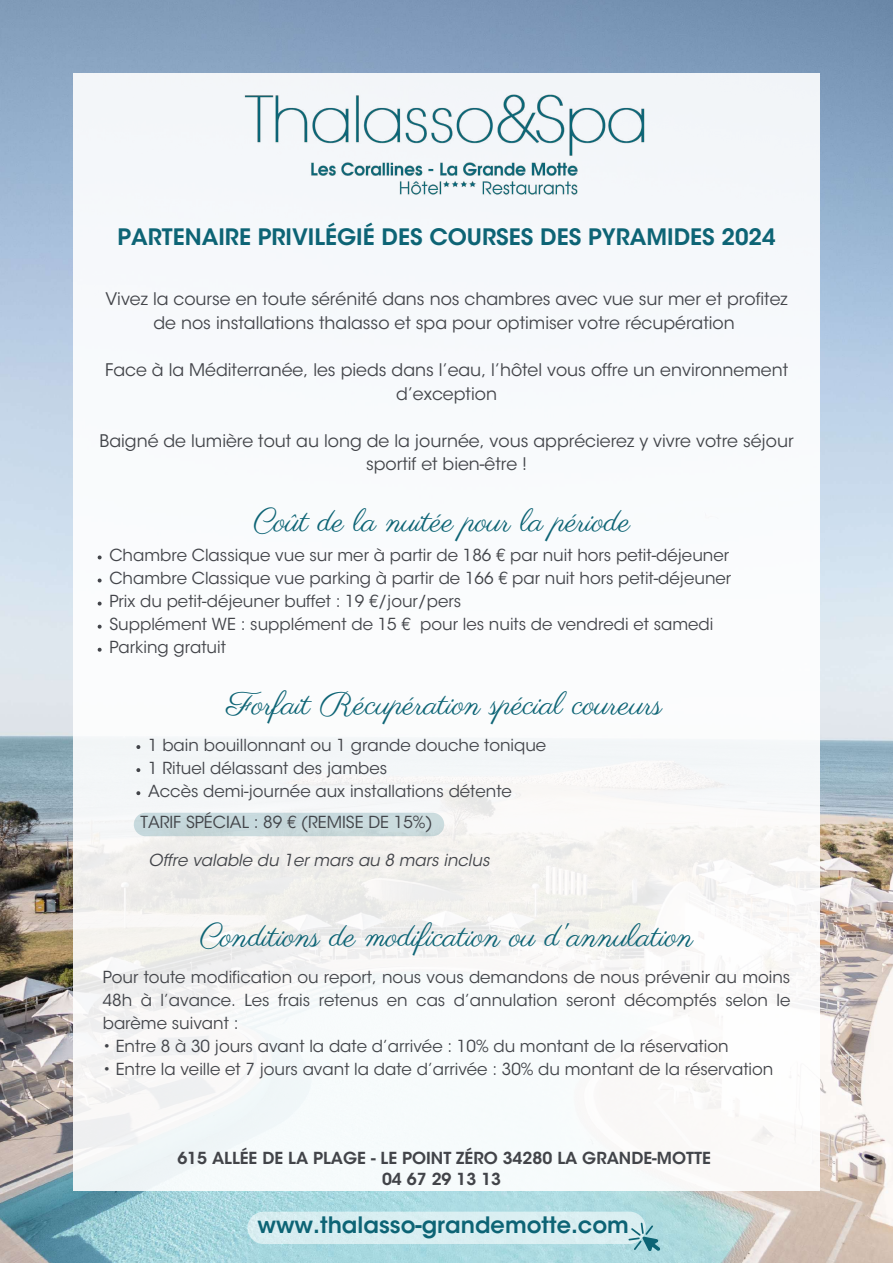
<style>
.page{position:relative;width:893px;height:1263px;background:#fff}
.page>*{position:absolute;margin:0;border:0;box-sizing:border-box;transform-origin:0 0}
.t1{font:32.25px "Parisienne";color:#0d6475}
.t2{font:600 22.5px "ITC Avant Garde Std";color:#0d6475}
.t3{font:17.25px/23.6px "ITC Avant Garde Std";color:#424449;text-align:center}
.t4{font:16.5px/23.1px "ITC Avant Garde Std";color:#424449}
.t5{font:600 16.5px/20.9px "ITC Avant Garde Std";color:#424449;text-align:center}
.t6{font:italic 16.5px "ITC Avant Garde Std";color:#424449}
</style>
<div class="page">
<img style="left:0;top:0;width:893px;height:1263px">
<div style="left:73px;top:73px;width:747px;height:1117px;background:linear-gradient(to right,#f5f7f8,#f9fafb)"></div>
<img style="left:241px;top:81px;width:408px;height:124px">
<svg style="left:247px;top:1211px;width:413px;height:40px;background:#cbe7eb"></svg>
<svg style="left:98px;top:555px;width:4px;height:4px"></svg>
<svg style="left:98px;top:578px;width:4px;height:4px"></svg>
<svg style="left:98px;top:602px;width:4px;height:3px"></svg>
<svg style="left:98px;top:625px;width:4px;height:4px"></svg>
<svg style="left:98px;top:648px;width:4px;height:4px"></svg>
<svg style="left:136px;top:745px;width:4px;height:4px"></svg>
<svg style="left:136px;top:768px;width:4px;height:4px"></svg>
<svg style="left:136px;top:791px;width:4px;height:4px"></svg>
<div style="left:134px;top:813px;width:310px;height:23px;background:#c7d9dd"></div>
<h2 class="t2" style="left:117px;top:228px;width:660px">PARTENAIRE PRIVILÉGIÉ DES COURSES DES PYRAMIDES 2024</h2>
<p class="t3" style="left:105px;top:289px;width:684px">Vivez la course en toute sérénité dans nos chambres avec vue sur mer et profitez de nos installations thalasso et spa pour optimiser votre récupération</p>
<p class="t3" style="left:105px;top:360px;width:684px">Face à la Méditerranée, les pieds dans l’eau, l’hôtel vous offre un environnement d’exception</p>
<p class="t3" style="left:99px;top:431px;width:696px">Baigné de lumière tout au long de la journée, vous apprécierez y vivre votre séjour sportif et bien-être !</p>
<h1 class="t1" style="left:253px;top:502px;width:378px">Coût de la nuitée pour la période</h1>
<p class="t4" style="left:109px;top:546px;width:623px">Chambre Classique vue sur mer à partir de 186 € par nuit hors petit-déjeuner Chambre Classique vue parking à partir de 166 € par nuit hors petit-déjeuner Prix du petit-déjeuner buffet : 19 €/jour/pers<br>Supplément WE : supplément de 15 € pour les nuits de vendredi et samedi Parking gratuit</p>
<h1 class="t1" style="left:227px;top:685px;width:437px">Forfait Récupération spécial coureurs</h1>
<p class="t4" style="left:148px;top:735px;width:400px">1 bain bouillonnant ou 1 grande douche tonique<br>1 Rituel délassant des jambes<br>Accès demi-journée aux installations détente</p>
<p class="t4" style="left:140px;top:813px;width:294px">TARIF SPÉCIAL : 89 € (REMISE DE 15%)</p>
<p class="t6" style="left:149px;top:854px;width:342px">Offre valable du 1er mars au 8 mars inclus</p>
<h1 class="t1" style="left:200px;top:916px;width:495px">Conditions de modification ou d'annulation</h1>
<p class="t4" style="left:103px;top:967px;width:689px;text-align:justify">Pour toute modification ou report, nous vous demandons de nous prévenir au moins 48h à l’avance. Les frais retenus en cas d’annulation seront décomptés selon le barème suivant :</p>
<p class="t4" style="left:103px;top:1036px;width:627px">• Entre 8 à 30 jours avant la date d’arrivée : 10% du montant de la réservation</p>
<p class="t4" style="left:103px;top:1059px;width:672px">• Entre la veille et 7 jours avant la date d’arrivée : 30% du montant de la réservation</p>
<p class="t5" style="left:177px;top:1150px;width:535px">615 ALLÉE DE LA PLAGE - LE POINT ZÉRO 34280 LA GRANDE-MOTTE<br>04 67 29 13 13</p>
<h2 class="t2" style="left:257px;top:1216px;width:373px">www.thalasso-grandemotte.com</h2>
</div>
